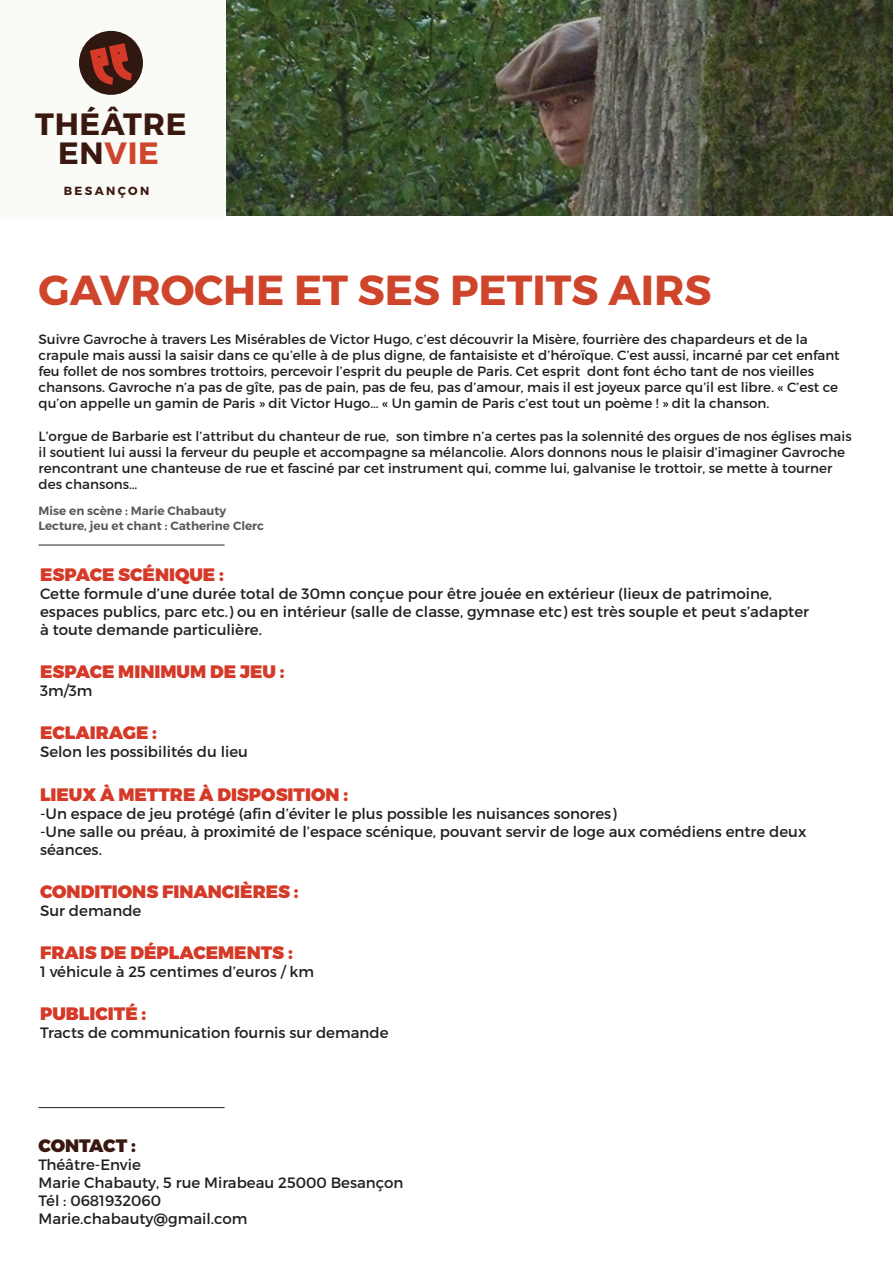
<style>
.page{position:relative;width:893px;height:1263px;background:#fff}
.page>*{position:absolute;margin:0;border:0;box-sizing:border-box;transform-origin:0 0}
.t1{font:700 42px "Montserrat";color:#ce452b}
.t2{font:700 30.75px/29.1px "Montserrat";letter-spacing:.025em;color:#3a180f;text-align:center}
.t3{font:900 18px "Montserrat";color:#d53927}
.t4{font:900 18px "Montserrat";letter-spacing:-.005em;color:#3a180f}
.t5{font:15px/18px "Montserrat";color:#231f20}
.t6{font:13.5px/16.2px "Montserrat";color:#231f20}
.t7{font:600 12px/15px "Montserrat";color:#57585a}
.t8{font:700 11.85px "Montserrat";letter-spacing:.2em;color:#3a180f}
.s1{color:#ce452b}
</style>
<div class="page">
<div style="left:0;top:0;width:226px;height:216px;background:#fafaf6"></div>
<div style="left:79px;top:31px;width:64px;height:64px;background:#301710;border-radius:50%"></div>
<svg style="left:90px;top:43px;width:42px;height:42px"></svg>
<img style="left:226px;top:0;width:667px;height:215px">
<hr style="left:39px;top:545px;width:186px;height:1px;background:#231f20">
<hr style="left:39px;top:1107px;width:186px;height:1px;background:#231f20">
<h2 class="t2" style="left:35px;top:110px;width:153px">THÉÂTRE<br>EN<span class="s1">VIE</span></h2>
<p class="t8" style="left:64px;top:183px;width:87px">BESANÇON</p>
<h1 class="t1" style="left:39px;top:264px;width:674px">GAVROCHE ET SES PETITS AIRS</h1>
<p class="t6" style="left:39px;top:331px;width:803px">Suivre Gavroche à travers Les Misérables de Victor Hugo, c’est découvrir la Misère, fourrière des chapardeurs et de la crapule mais aussi la saisir dans ce qu’elle à de plus digne, de fantaisiste et d’héroïque. C’est aussi, incarné par cet enfant feu follet de nos sombres trottoirs, percevoir l’esprit du peuple de Paris. Cet esprit dont font écho tant de nos vieilles chansons. Gavroche n’a pas de gîte, pas de pain, pas de feu, pas d’amour, mais il est joyeux parce qu’il est libre. « C’est ce qu’on appelle un gamin de Paris » dit Victor Hugo… « Un gamin de Paris c’est tout un poème ! » dit la chanson.</p>
<p class="t6" style="left:39px;top:428px;width:815px">L’orgue de Barbarie est l’attribut du chanteur de rue, son timbre n’a certes pas la solennité des orgues de nos églises mais il soutient lui aussi la ferveur du peuple et accompagne sa mélancolie. Alors donnons nous le plaisir d’imaginer Gavroche rencontrant une chanteuse de rue et fasciné par cet instrument qui, comme lui, galvanise le trottoir, se mette à tourner des chansons…</p>
<p class="t7" style="left:39px;top:503px;width:227px">Mise en scène : Marie Chabauty<br>Lecture, jeu et chant : Catherine Clerc</p>
<h3 class="t3" style="left:40px;top:563px;width:185px">ESPACE SCÉNIQUE :</h3>
<p class="t5" style="left:40px;top:584px;width:770px">Cette formule d’une durée total de 30mn conçue pour être jouée en extérieur (lieux de patrimoine, espaces publics, parc etc.) ou en intérieur (salle de classe, gymnase etc) est très souple et peut s’adapter à toute demande particulière.</p>
<h3 class="t3" style="left:40px;top:660px;width:246px">ESPACE MINIMUM DE JEU :</h3>
<p class="t5" style="left:40px;top:682px;width:54px">3m/3m</p>
<h3 class="t3" style="left:40px;top:722px;width:118px">ECLAIRAGE :</h3>
<p class="t5" style="left:40px;top:743px;width:209px">Selon les possibilités du lieu</p>
<h3 class="t3" style="left:40px;top:783px;width:310px">LIEUX À METTRE À DISPOSITION :</h3>
<p class="t5" style="left:40px;top:804px;width:768px">-Un espace de jeu protégé (afin d’éviter le plus possible les nuisances sonores)<br>-Une salle ou préau, à proximité de l’espace scénique, pouvant servir de loge aux comédiens entre deux séances.</p>
<h3 class="t3" style="left:40px;top:880px;width:260px">CONDITIONS FINANCIÈRES :</h3>
<p class="t5" style="left:40px;top:901px;width:103px">Sur demande</p>
<h3 class="t3" style="left:40px;top:941px;width:254px">FRAIS DE DÉPLACEMENTS :</h3>
<p class="t5" style="left:40px;top:962px;width:276px">1 véhicule à 25 centimes d’euros / km</p>
<h3 class="t3" style="left:40px;top:1002px;width:108px">PUBLICITÉ :</h3>
<p class="t5" style="left:40px;top:1024px;width:350px">Tracts de communication fournis sur demande</p>
<h3 class="t4" style="left:39px;top:1135px;width:99px">CONTACT :</h3>
<p class="t5" style="left:39px;top:1156px;width:366px">Théâtre-Envie<br>Marie Chabauty, 5 rue Mirabeau 25000 Besançon<br>Tél : 0681932060<br>Marie.chabauty@gmail.com</p>
</div>
